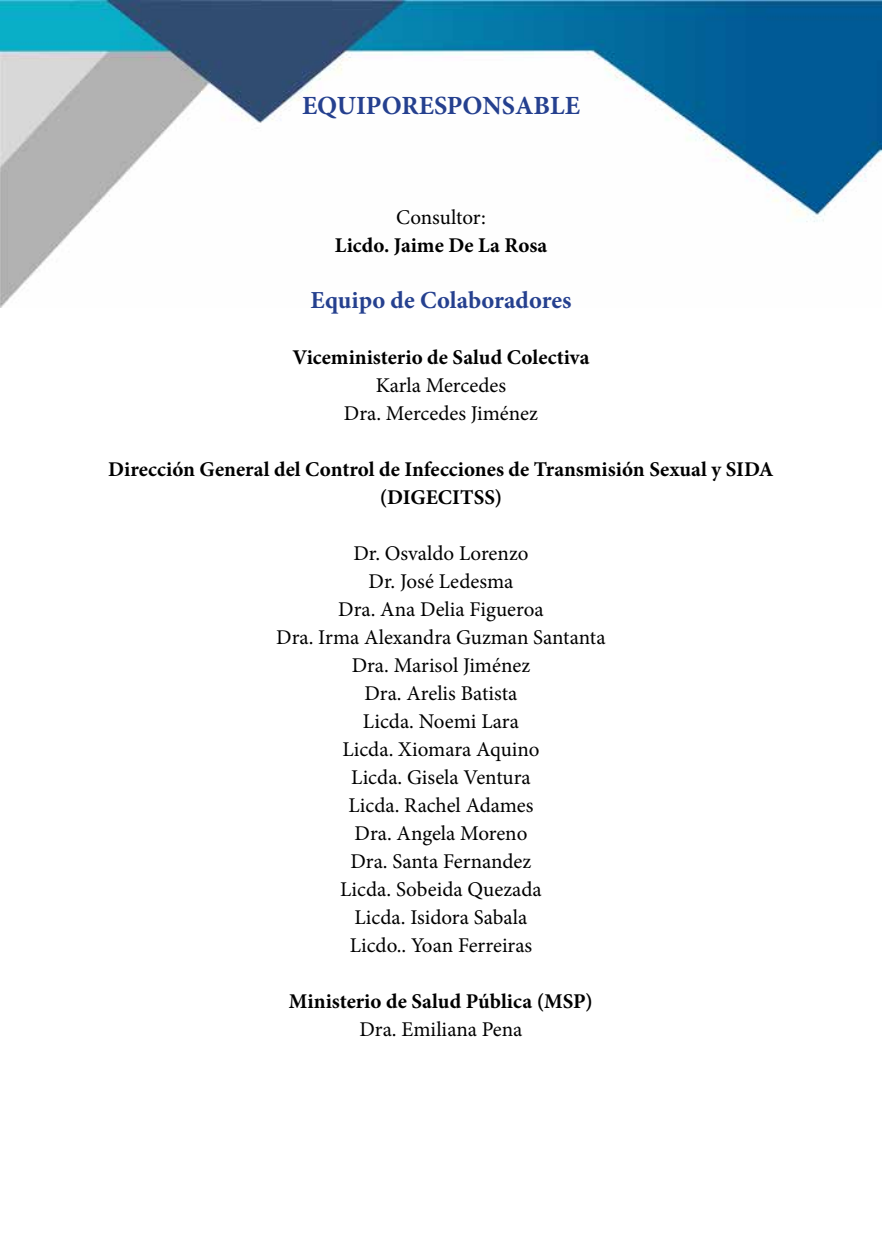
<style>
.page{position:relative;width:882px;height:1260px;background:#fff}
.page>*{position:absolute;margin:0;border:0;box-sizing:border-box;transform-origin:0 0}
.t1{font:700 26.25px "Minion Pro";color:#25408f}
.t2{font:700 24.5px "Minion Pro";color:#25408f}
.t3{font:21px/28px "Minion Pro";color:#000;text-align:center}
.t4{font:700 21px/28px "Minion Pro";color:#000;text-align:center}
</style>
<div class="page">
<img style="left:0;top:0;width:882px;height:307px">
<p class="t1" style="left:302px;top:87px;width:279px">EQUIPORESPONSABLE</p>
<p class="t3" style="left:396px;top:204px;width:91px">Consultor:</p>
<p class="t4" style="left:335px;top:231px;width:214px">Licdo. Jaime De La Rosa</p>
<p class="t2" style="left:310px;top:283px;width:263px">Equipo de Colaboradores</p>
<p class="t4" style="left:292px;top:343px;width:299px">Viceministerio de Salud Colectiva</p>
<p class="t3" style="left:344px;top:372px;width:196px">Karla Mercedes<br>Dra. Mercedes Jiménez</p>
<p class="t4" style="left:108px;top:455px;width:667px">Dirección General del Control de Infecciones de Transmisión Sexual y SIDA (DIGECITSS)</p>
<p class="t3" style="left:276px;top:540px;width:331px">Dr. Osvaldo Lorenzo<br>Dr. José Ledesma<br>Dra. Ana Delia Figueroa<br>Dra. Irma Alexandra Guzman Santanta<br>Dra. Marisol Jiménez<br>Dra. Arelis Batista<br>Licda. Noemi Lara<br>Licda. Xiomara Aquino<br>Licda. Gisela Ventura<br>Licda. Rachel Adames<br>Dra. Angela Moreno<br>Dra. Santa Fernandez<br>Licda. Sobeida Quezada<br>Licda. Isidora Sabala<br>Licdo.. Yoan Ferreiras</p>
<p class="t4" style="left:289px;top:987px;width:306px">Ministerio de Salud Pública (MSP)</p>
<p class="t3" style="left:359px;top:1015px;width:165px">Dra. Emiliana Pena</p>
</div>
